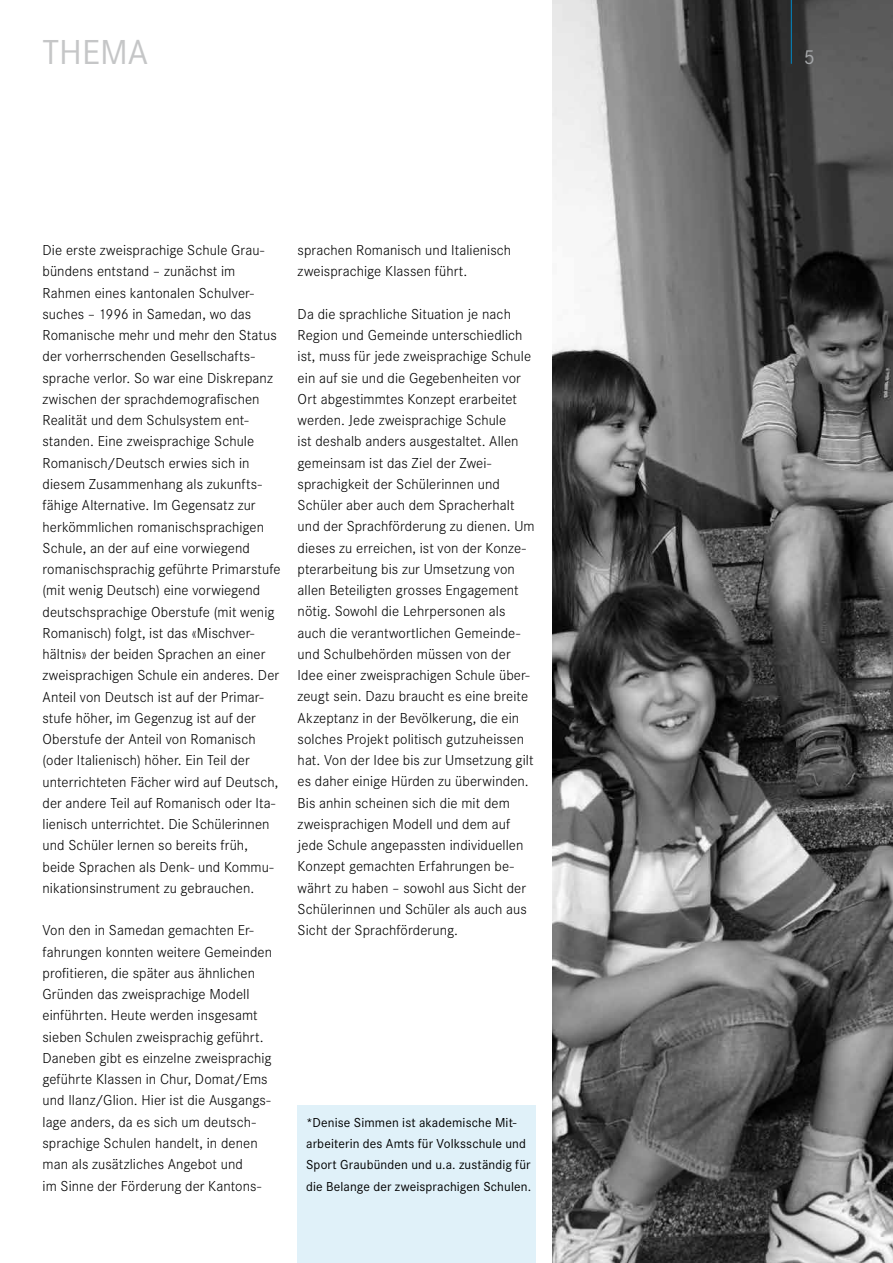
<style>
.page{position:relative;width:893px;height:1263px;background:#fff}
.page>*{position:absolute;margin:0;border:0;box-sizing:border-box;transform-origin:0 0}
.t1{font:36px "Corporate S";color:#c5c6c7}
.t2{font:21px "Corporate S";color:#a5a7a9}
.t3{font:300 15px/21.3px "Corporate S";letter-spacing:.005em;color:#000}
.t4{font:13.5px/21.3px "Corporate S";letter-spacing:.01em;color:#000}
</style>
<div class="page">
<div style="left:298px;top:1106px;width:238px;height:157px;background:#e0f1f9"></div>
<img style="left:553px;top:0;width:340px;height:1263px">
<hr style="left:791px;top:0;width:1px;height:64px;background:#008ac9">
<h1 class="t1" style="left:43px;top:31px;width:107px">thema</h1>
<p class="t3" style="left:43px;top:240px;width:240px">Die erste zweisprachige Schule Grau&shy;bündens entstand – zunächst im Rahmen eines kantonalen Schulver&shy;suches – 1996 in Samedan, wo das Romanische mehr und mehr den Status der vorherrschenden Gesellschafts&shy;sprache verlor. So war eine Diskrepanz zwischen der sprachdemografischen Realität und dem Schulsystem ent&shy;standen. Eine zweisprachige Schule Romanisch/Deutsch erwies sich in diesem Zusammenhang als zukunfts&shy;fähige Alternative. Im Gegensatz zur herkömmlichen romanischsprachigen Schule, an der auf eine vorwiegend romanischsprachig geführte Primarstufe (mit wenig Deutsch) eine vorwiegend deutschsprachige Oberstufe (mit wenig Romanisch) folgt, ist das «Mischver&shy;hältnis» der beiden Sprachen an einer zweisprachigen Schule ein anderes. Der Anteil von Deutsch ist auf der Primar&shy;stufe höher, im Gegenzug ist auf der Oberstufe der Anteil von Romanisch (oder Italienisch) höher. Ein Teil der unterrichteten Fächer wird auf Deutsch, der andere Teil auf Romanisch oder Ita&shy;lienisch unterrichtet. Die Schülerinnen und Schüler lernen so bereits früh, beide Sprachen als Denk- und Kommu&shy;nikationsinstrument zu gebrauchen.</p>
<p class="t3" style="left:43px;top:920px;width:231px">Von den in Samedan gemachten Er&shy;fahrungen konnten weitere Gemeinden profitieren, die später aus ähnlichen Gründen das zweisprachige Modell einführten. Heute werden insgesamt sieben Schulen zweisprachig geführt.<br>Daneben gibt es einzelne zweisprachig geführte Klassen in Chur, Domat/Ems und Ilanz/Glion. Hier ist die Ausgangs&shy;lage anders, da es sich um deutsch&shy;sprachige Schulen handelt, in denen man als zusätzliches Angebot und<br>im Sinne der Förderung der Kantons-</p>
<p class="t3" style="left:298px;top:239px;width:215px">sprachen Romanisch und Italienisch zweisprachige Klassen führt.</p>
<p class="t3" style="left:298px;top:303px;width:239px">Da die sprachliche Situation je nach Region und Gemeinde unterschiedlich ist, muss für jede zweisprachige Schule ein auf sie und die Gegebenheiten vor Ort abgestimmtes Konzept erarbeitet werden. Jede zweisprachige Schule<br>ist deshalb anders ausgestaltet. Allen gemeinsam ist das Ziel der Zwei&shy;sprachigkeit der Schülerinnen und Schüler aber auch dem Spracherhalt und der Sprachförderung zu dienen. Um dieses zu erreichen, ist von der Konze&shy;pterarbeitung bis zur Umsetzung von allen Beteiligten grosses Engagement nötig. Sowohl die Lehrpersonen als auch die verantwortlichen Gemeinde&shy;und Schulbehörden müssen von der Idee einer zweisprachigen Schule über&shy;zeugt sein. Dazu braucht es eine breite Akzeptanz in der Bevölkerung, die ein solches Projekt politisch gutzuheissen hat. Von der Idee bis zur Umsetzung gilt es daher einige Hürden zu überwinden.<br>Bis anhin scheinen sich die mit dem zweisprachigen Modell und dem auf jede Schule angepassten individuellen Konzept gemachten Erfahrungen be&shy;währt zu haben – sowohl aus Sicht der Schülerinnen und Schüler als auch aus Sicht der Sprachförderung.</p>
<p class="t4" style="left:306px;top:1112px;width:226px">*Denise Simmen ist akademische M it&shy;arbeiterin des Amts für Volksschule und Sport Graubünden und u.a. zuständig für die Belange der zweisprachigen Schulen.</p>
<h2 class="t2" style="left:804px;top:45px;width:13px">5</h2>
</div>
